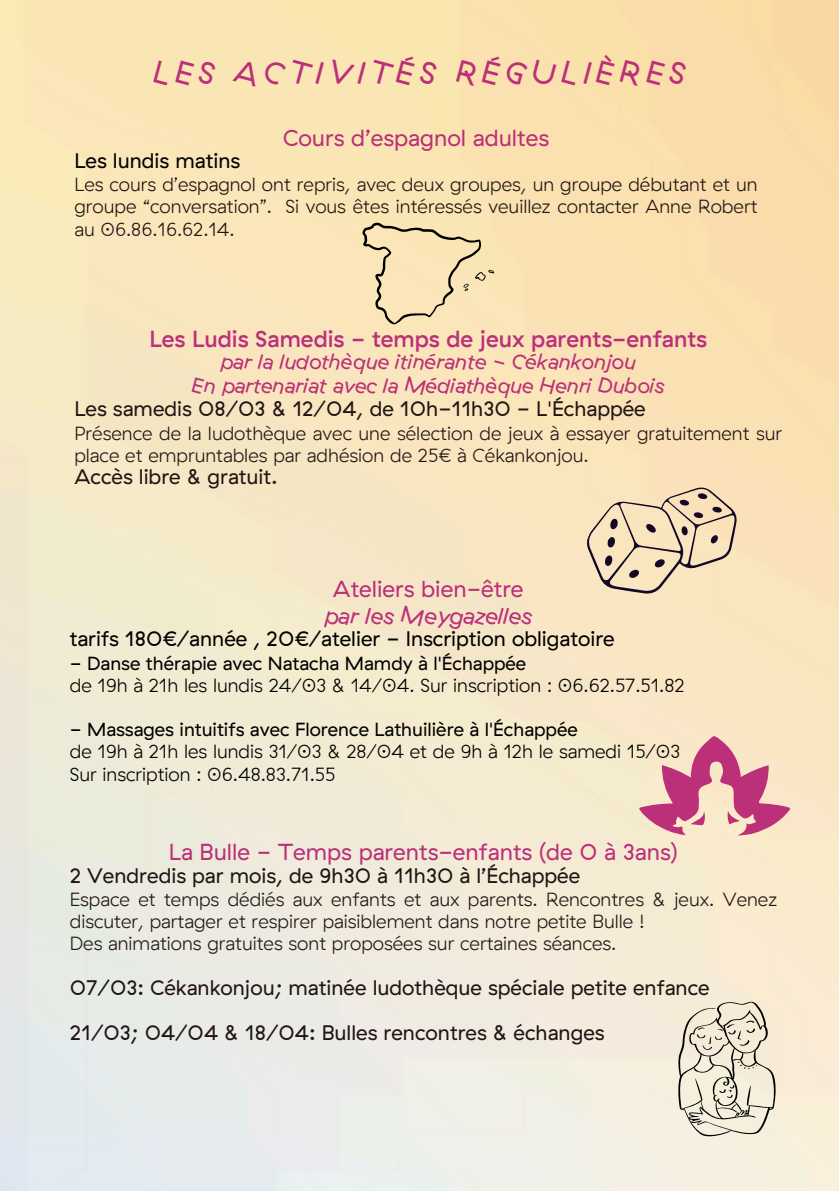
<style>
.page{position:relative;width:839px;height:1191px;background:#fff}
.page>*{position:absolute;margin:0;border:0;box-sizing:border-box;transform-origin:0 0}
.t1{font:31.6px "GT Haptik Regular Rotalic";letter-spacing:.165em;color:#bc2f79}
.t2{font:23.2px "GT Haptik";color:#bc2f79}
.t3{font:500 23.2px "GT Haptik";color:#bc2f79}
.t4{font:23.2px "GT Haptik Regular Rotalic";color:#bc2f79}
.t5{font:21px "GT Haptik";color:#211514}
.t6{font:21px "GT Haptik Regular Rotalic";color:#bc2f79}
.t7{font:21px "GT Haptik";color:#000}
.t8{font:300 19px/22.2px "GT Haptik";color:#211514}
.t9{font:300 19px "GT Haptik";color:#000}
.t10{font:19px "GT Haptik";color:#000}
</style>
<div class="page">
<svg style="left:572px;top:451px;width:179px;height:177px"></svg>
<svg style="left:638px;top:736px;width:152px;height:99px"></svg>
<svg style="left:677px;top:1000px;width:99px;height:138px"></svg>
<svg style="left:362px;top:222px;width:132px;height:102px"></svg>
<p class="t1" style="left:153px;top:52px;width:534px">LES ACTIVITÉS RÉGULIÈRES</p>
<p class="t2" style="left:283px;top:122px;width:268px">Cours d’espagnol adultes</p>
<p class="t7" style="left:74px;top:147px;width:167px">Les lundis matins</p>
<p class="t8" style="left:74px;top:173px;width:684px;text-align:justify">Les cours d’espagnol ont repris, avec deux groupes, un groupe débutant et un groupe “conversation”. Si vous êtes intéressés veuillez contacter Anne Robert au 06.86.16.62.14.</p>
<p class="t3" style="left:149px;top:323px;width:559px">Les Ludis Samedis - temps de jeux parents-enfants</p>
<p class="t6" style="left:220px;top:348px;width:417px">par la ludothèque itinérante - Cékankonjou</p>
<p class="t6" style="left:192px;top:371px;width:474px">En partenariat avec la Médiathèque Henri Dubois</p>
<p class="t5" style="left:74px;top:395px;width:573px">Les samedis 08/03 &amp; 12/04, de 10h-11h30 - L'Échappée</p>
<p class="t8" style="left:74px;top:422px;width:709px">Présence de la ludothèque avec une sélection de jeux à essayer gratuitement sur place et empruntables par adhésion de 25€ à Cékankonjou.</p>
<p class="t5" style="left:74px;top:463px;width:205px">Accès libre &amp; gratuit.</p>
<h2 class="t2" style="left:333px;top:574px;width:192px">Ateliers bien-être</h2>
<p class="t4" style="left:324px;top:601px;width:209px">par les Meygazelles</p>
<p class="t7" style="left:70px;top:625px;width:546px">tarifs 180€/année , 20€/atelier - Inscription obligatoire</p>
<p class="t10" style="left:70px;top:651px;width:458px">- Danse thérapie avec Natacha Mamdy à l'Échappée</p>
<p class="t9" style="left:70px;top:673px;width:616px">de 19h à 21h les lundis 24/03 &amp; 14/04. Sur inscription : 06.62.57.51.82</p>
<p class="t10" style="left:70px;top:717px;width:509px">- Massages intuitifs avec Florence Lathuilière à l'Échappée</p>
<p class="t9" style="left:70px;top:739px;width:612px">de 19h à 21h les lundis 31/03 &amp; 28/04 et de 9h à 12h le samedi 15/03</p>
<p class="t9" style="left:70px;top:761px;width:267px">Sur inscription : 06.48.83.71.55</p>
<h1 class="t2" style="left:169px;top:837px;width:511px">La Bulle - Temps parents-enfants (de 0 à 3ans)</h1>
<h1 class="t5" style="left:70px;top:861px;width:512px">2 Vendredis par mois, de 9h30 à 11h30 à l’Échappée</h1>
<h1 class="t8" style="left:70px;top:888px;width:708px">Espace et temps dédiés aux enfants et aux parents. Rencontres &amp; jeux. Venez discuter, partager et respirer paisiblement dans notre petite Bulle !<br>Des animations gratuites sont proposées sur certaines séances.</h1>
<h2 class="t5" style="left:70px;top:974px;width:641px">07/03: Cékankonjou; matinée ludothèque spéciale petite enfance</h2>
<p class="t5" style="left:70px;top:1019px;width:536px">21/03; 04/04 &amp; 18/04: Bulles rencontres &amp; échanges</p>
</div>
